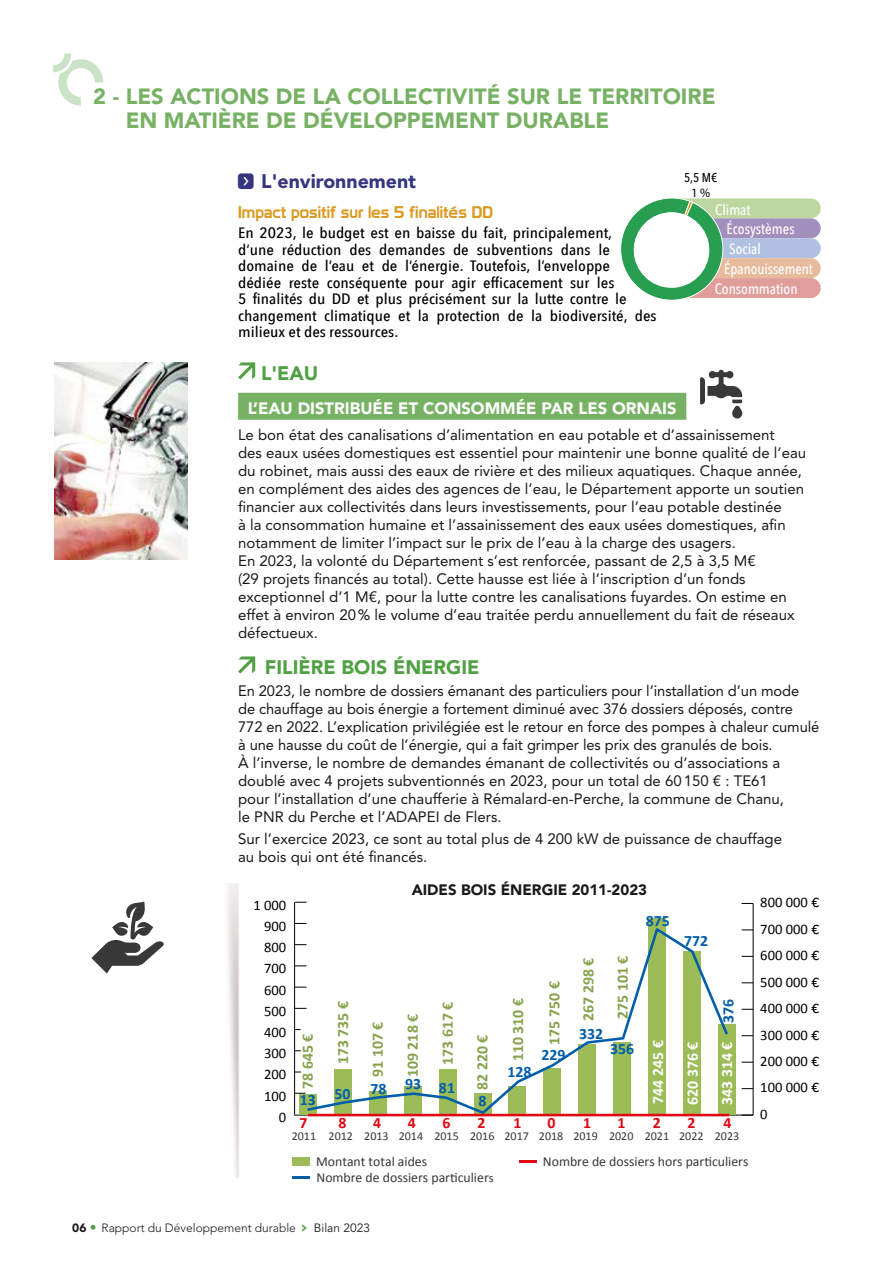
<style>
.page{position:relative;width:893px;height:1263px;background:#fff}
.page>*{position:absolute;margin:0;border:0;box-sizing:border-box;transform-origin:0 0}
.t1{font:900 21.9px/23.7px "Avenir LT Std";color:#77b164}
.t2{font:900 19.5px "Avenir LT Std";color:#50a143}
.t3{font:900 19.5px "Avenir LT Std";color:#373580}
.t4{font:900 16.5px "Avenir";color:#fff}
.t5{font:16.5px "Prototype";color:#da9a23}
.t6{font:700 15.75px/34.2px "Calibri";color:#86a24c}
.t7{font:700 15.75px "Calibri";color:#005da9}
.t8{font:700 15.75px/34.5px "Calibri";color:#fff}
.t9{font:700 15.75px "Calibri";color:#e30613}
.t10{font:15px/18px "Avenir LT Std";color:#191919}
.t11{font:500 15px/16.5px "Avenir Next Condensed";color:#000;scale:1.15 1}
.t12{font:500 15px "Avenir Next Condensed";color:#fff}
.t13{font:900 15px "Avenir LT Std";color:#191919}
.t14{font:14.55px "Calibri";color:#000}
.t15{font:13.8px/15.8px "Calibri";color:#393535}
.t16{font:500 12.75px "Avenir Next Condensed";color:#000}
.t17{font:condensed 12.75px "Akzidenz Grotesk BE";color:#000}
.t18{font:12px "Calibri";color:#393535}
.t19{font:300 12px "Avenir LT Std";color:#191919}
.s1{font-family:"Button Bonus Rounded Negative";font-weight:400}
.s2{font-size:12.45px}
.s3{font-weight:900}
.s4{font-family:"Avenir Next Condensed";font-weight:700;font-size:13.5px;color:#50a143}
.s5{font-weight:400}
</style>
<div class="page">
<div style="left:666px;top:198px;width:155px;height:20px;background:#bcd79f;border-radius:10px"></div>
<div style="left:666px;top:218px;width:155px;height:20px;background:#a28fbc;border-radius:10px"></div>
<div style="left:666px;top:238px;width:155px;height:20px;background:#afc0e1;border-radius:10px"></div>
<div style="left:666px;top:258px;width:155px;height:20px;background:#e8ba9c;border-radius:10px"></div>
<div style="left:666px;top:278px;width:155px;height:20px;background:#df9d9b;border-radius:10px"></div>
<svg style="left:620px;top:198px;width:109px;height:103px"></svg>
<div style="left:634px;top:212px;width:75px;height:76px;background:#fff;border-radius:50%"></div>
<svg style="left:53px;top:54px;width:50px;height:52px"></svg>
<div style="left:238px;top:393px;width:448px;height:27px;background:#77b164"></div>
<svg style="left:238px;top:362px;width:18px;height:18px"></svg>
<svg style="left:238px;top:656px;width:18px;height:18px"></svg>
<img style="left:54px;top:363px;width:133px;height:197px">
<div style="left:292px;top:1157px;width:18px;height:9px;background:#9cbc58"></div>
<hr style="left:292px;top:1176px;width:18px;height:3px;background:#005da9">
<hr style="left:519px;top:1160px;width:17px;height:3px;background:#e30613">
<hr style="left:294px;top:1115px;width:459px;height:1px;background:#000">
<hr style="left:753px;top:903px;width:1px;height:212px;background:#000">
<div style="left:718px;top:1024px;width:17px;height:91px;background:#9cbc58"></div>
<div style="left:648px;top:918px;width:18px;height:197px;background:#9cbc58"></div>
<div style="left:299px;top:1094px;width:18px;height:21px;background:#9cbc58"></div>
<hr style="left:294px;top:902px;width:1px;height:212px;background:#000">
<svg style="left:306px;top:928px;width:424px;height:188px"></svg>
<hr style="left:308px;top:1114px;width:421px;height:2px;background:#e30613">
<img style="left:227px;top:884px;width:12px;height:293px">
<svg style="left:700px;top:370px;width:43px;height:49px"></svg>
<svg style="left:91px;top:901px;width:73px;height:72px"></svg>
<h1 class="t1" style="left:126px;top:85px;width:591px;text-indent:-32px">2 - LES ACTIONS DE LA COLLECTIVITÉ SUR LE TERRITOIRE<br>EN MATIÈRE DE DÉVELOPPEMENT DURABLE</h1>
<h2 class="t3" style="left:236px;top:169px;width:182px"><span class="s1">f</span> L'environnement</h2>
<p class="t16" style="left:684px;top:170px;width:35px">5,5 M€</p>
<p class="t17" style="left:691px;top:185px;width:21px">1 %</p>
<p class="t12" style="left:715px;top:200px;width:37px">Climat</p>
<p class="t12" style="left:726px;top:220px;width:70px">Écosystèmes</p>
<p class="t12" style="left:729px;top:240px;width:33px">Social</p>
<p class="t12" style="left:724px;top:260px;width:90px">Épanouissement</p>
<p class="t12" style="left:715px;top:280px;width:84px">Consommation</p>
<p class="t5" style="left:238px;top:202px;width:256px">Impact positif sur les 5 finalités DD</p>
<p class="t11" style="left:238px;top:225px;width:365px">En 2023, le budget est en baisse du fait, principalement,<br>d’une réduction des demandes de subventions dans le domaine de l’eau et de l’énergie. Toutefois, l’enveloppe dédiée reste conséquente pour agir efficacement sur les<br>5 finalités du DD et plus précisément sur la lutte contre le changement climatique et la protection de la biodiversité, des milieux et des ressources.</p>
<h2 class="t2" style="left:261px;top:361px;width:59px">L'EAU</h2>
<p class="t4" style="left:248px;top:394px;width:430px">L’EAU DISTRIBUÉE ET CONSOMMÉE PAR LES ORNAIS</p>
<p class="t10" style="left:238px;top:426px;width:570px">Le bon état des canalisations d’alimentation en eau potable et d’assainissement<br>des eaux usées domestiques est essentiel pour maintenir une bonne qualité de l’eau du robinet, mais aussi des eaux de rivière et des milieux aquatiques. Chaque année, en complément des aides des agences de l’eau, le Département apporte un soutien financier aux collectivités dans leurs investissements, pour l’eau potable destinée<br>à la consommation humaine et l’assainissement des eaux usées domestiques, afin notamment de limiter l’impact sur le prix de l’eau à la charge des usagers.<br>En 2023, la volonté du Département s’est renforcée, passant de 2,5 à 3,5 M€<br>(29 projets financés au total). Cette hausse est liée à l’inscription d’un fonds exceptionnel d’1 M€, pour la lutte contre les canalisations fuyardes. On estime en effet à environ 20% le volume d’eau traitée perdu annuellement du fait de réseaux défectueux.</p>
<h2 class="t2" style="left:265px;top:655px;width:216px">FILIÈRE BOIS ÉNERGIE</h2>
<p class="t10" style="left:238px;top:682px;width:583px">En 2023, le nombre de dossiers émanant des particuliers pour l’installation d’un mode de chauffage au bois énergie a fortement diminué avec 376 dossiers déposés, contre 772 en 2022. L’explication privilégiée est le retour en force des pompes à chaleur cumulé à une hausse du coût de l’énergie, qui a fait grimper les prix des granulés de bois.<br>À l’inverse, le nombre de demandes émanant de collectivités ou d’associations a doublé avec 4 projets subventionnés en 2023, pour un total de 60150 € : TE61<br>pour l’installation d’une chaufferie à Rémalard-en-Perche, la commune de Chanu,<br>le PNR du Perche et l’ADAPEI de Flers.</p>
<p class="t10" style="left:238px;top:830px;width:545px">Sur l’exercice 2023, ce sont au total plus de 4 200 kW de puissance de chauffage au bois qui ont été financés.</p>
<p class="t14" style="left:253px;top:895px;width:34px">1 000</p>
<p class="t14" style="left:264px;top:916px;width:24px">900</p>
<p class="t14" style="left:264px;top:937px;width:24px">800</p>
<p class="t13" style="left:412px;top:881px;width:237px">AIDES BOIS ÉNERGIE 2011-2023</p>
<p class="t7" style="left:646px;top:909px;width:26px">875</p>
<p class="t7" style="left:684px;top:929px;width:26px">772</p>
<p class="t6" style="left:536px;top:1021px;width:67px;text-indent:-24px;rotate:-90deg">175 750 €<br>267 298 €<br>275 101 €</p>
<p class="t14" style="left:264px;top:958px;width:24px">700</p>
<p class="t14" style="left:264px;top:980px;width:24px">600</p>
<p class="t6" style="left:500px;top:1061px;width:65px;rotate:-90deg">110 310 €</p>
<p class="t7" style="left:717px;top:1023px;width:26px;rotate:-90deg">376</p>
<p class="t6" style="left:325px;top:1064px;width:65px;rotate:-90deg">173 735 €</p>
<p class="t6" style="left:430px;top:1065px;width:65px;rotate:-90deg">173 617 €</p>
<p class="t14" style="left:264px;top:1001px;width:24px">500</p>
<p class="t6" style="left:360px;top:1077px;width:57px;rotate:-90deg">91 107 €</p>
<p class="t6" style="left:395px;top:1077px;width:65px;rotate:-90deg">109 218 €</p>
<p class="t14" style="left:264px;top:1022px;width:24px">400</p>
<p class="t7" style="left:579px;top:1023px;width:26px">332</p>
<p class="t6" style="left:290px;top:1089px;width:57px;rotate:-90deg">78 645 €</p>
<p class="t6" style="left:465px;top:1090px;width:57px;rotate:-90deg">82 220 €</p>
<p class="t8" style="left:640px;top:1105px;width:66px;rotate:-90deg">744 245 €<br>620 376 €</p>
<p class="t18" style="left:292px;top:1127px;width:449px">2011 2012 2013 2014 2015 2016 2017 2018 2019 2020 2021 2022 2023</p>
<p class="t8" style="left:709px;top:1105px;width:65px;rotate:-90deg">343 314 €</p>
<p class="t7" style="left:610px;top:1037px;width:26px">356</p>
<p class="t14" style="left:264px;top:1043px;width:24px">300</p>
<p class="t7" style="left:541px;top:1044px;width:26px">229</p>
<p class="t7" style="left:507px;top:1061px;width:26px">128</p>
<p class="t14" style="left:264px;top:1064px;width:24px">200</p>
<p class="t7" style="left:370px;top:1077px;width:86px">78 93 81</p>
<p class="t7" style="left:300px;top:1086px;width:52px">13 50</p>
<p class="t14" style="left:264px;top:1086px;width:24px">100</p>
<p class="t7" style="left:479px;top:1090px;width:10px">8</p>
<p class="t14" style="left:279px;top:1107px;width:9px">0</p>
<p class="t9" style="left:299px;top:1112px;width:10px">7</p>
<p class="t9" style="left:338px;top:1112px;width:10px">8</p>
<p class="t9" style="left:373px;top:1112px;width:10px">4</p>
<p class="t9" style="left:408px;top:1112px;width:10px">4</p>
<p class="t9" style="left:442px;top:1112px;width:10px">6</p>
<p class="t9" style="left:477px;top:1112px;width:10px">2</p>
<p class="t9" style="left:513px;top:1112px;width:10px">1</p>
<p class="t9" style="left:548px;top:1112px;width:10px">0</p>
<p class="t9" style="left:583px;top:1112px;width:10px">1</p>
<p class="t9" style="left:617px;top:1112px;width:10px">1</p>
<p class="t9" style="left:653px;top:1112px;width:10px">2</p>
<p class="t9" style="left:688px;top:1112px;width:10px">2</p>
<p class="t9" style="left:723px;top:1112px;width:10px">4</p>
<p class="t15" style="left:316px;top:1153px;width:179px">Montant total aides<br>Nombre de dossiers particulier<span class="s2">s</span></p>
<p class="t15" style="left:543px;top:1153px;width:207px">Nombre de dossiers hors particuliers</p>
<p class="t14" style="left:760px;top:892px;width:61px">800 000 €</p>
<p class="t14" style="left:760px;top:919px;width:61px">700 000 €</p>
<p class="t14" style="left:760px;top:945px;width:61px">600 000 €</p>
<p class="t14" style="left:760px;top:972px;width:61px">500 000 €</p>
<p class="t14" style="left:760px;top:998px;width:61px">400 000 €</p>
<p class="t14" style="left:760px;top:1024px;width:61px">300 000 €</p>
<p class="t14" style="left:760px;top:1051px;width:61px">200 000 €</p>
<p class="t14" style="left:760px;top:1077px;width:61px">100 000 €</p>
<p class="t14" style="left:760px;top:1104px;width:9px">0</p>
<p class="t19" style="left:72px;top:1220px;width:299px"><span class="s3">06</span> <span class="s4">•</span> Rapport du Développement durable <span class="s4">&gt;</span> <span class="s5">Bilan 2023</span></p>
</div>
